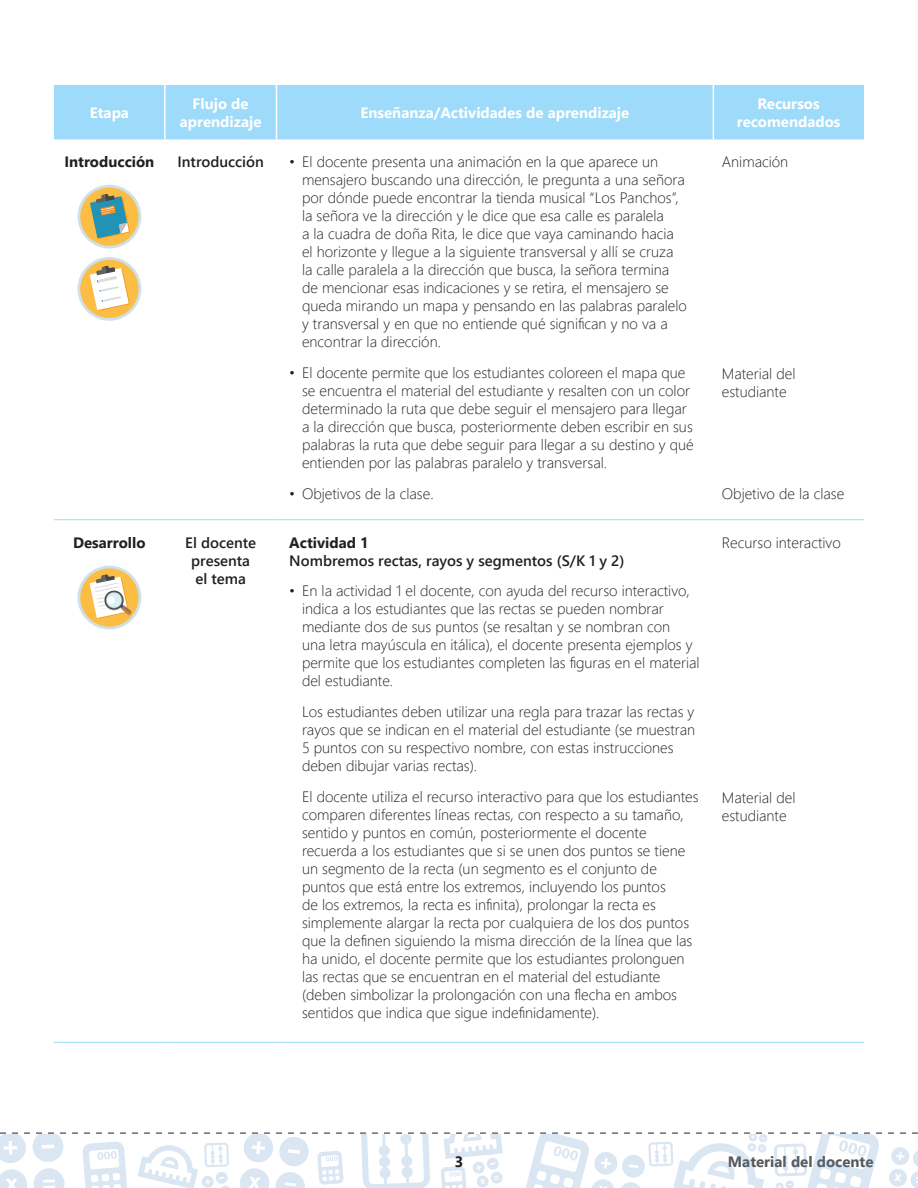
<style>
.page{position:relative;width:918px;height:1188px;background:#fff}
.page>*{position:absolute;margin:0;border:0;box-sizing:border-box;transform-origin:0 0}
.t1{font:300 15px/18px "Segoe UI";color:#231f20}
.t2{font:700 15px/18px "Segoe UI";color:#fff;text-align:center}
.t3{font:600 15px/18px "Segoe UI";color:#231f20;text-align:center}
.t4{font:700 15px "Segoe UI";color:#231f20}
.t5{font:700 15px "Segoe UI";color:#57585a}
</style>
<div class="page">
<svg style="left:0;top:1132px;width:918px;height:56px"></svg>
<div style="left:54px;top:85px;width:810px;height:54px;background:#9edbfa"></div>
<hr style="left:164px;top:85px;width:2px;height:54px;background:#fff">
<hr style="left:276px;top:85px;width:1px;height:54px;background:#fff">
<hr style="left:713px;top:85px;width:1px;height:54px;background:#fff">
<hr style="left:54px;top:519px;width:111px;height:1px;background:#9edbfa">
<hr style="left:165px;top:519px;width:112px;height:1px;background:#9edbfa">
<hr style="left:54px;top:1042px;width:111px;height:1px;background:#9edbfa">
<hr style="left:165px;top:1042px;width:112px;height:1px;background:#9edbfa">
<hr style="left:277px;top:519px;width:436px;height:1px;background:#9edbfa">
<hr style="left:713px;top:519px;width:151px;height:1px;background:#9edbfa">
<hr style="left:277px;top:1042px;width:436px;height:1px;background:#9edbfa">
<hr style="left:713px;top:1042px;width:151px;height:1px;background:#9edbfa">
<div style="left:78px;top:185px;width:63px;height:64px;background:#cfe0ea;border-radius:50%"></div>
<div style="left:80px;top:187px;width:59px;height:59px;background:#fbbd43;border-radius:50%"></div>
<svg style="left:90px;top:194px;width:40px;height:45px"></svg>
<svg style="left:78px;top:257px;width:63px;height:64px"></svg>
<div style="left:80px;top:260px;width:59px;height:58px;background:#fbbd43;border-radius:50%"></div>
<svg style="left:90px;top:266px;width:40px;height:45px"></svg>
<div style="left:78px;top:566px;width:63px;height:63px;background:#cfe0ea;border-radius:50%"></div>
<div style="left:80px;top:568px;width:59px;height:59px;background:#fbbd43;border-radius:50%"></div>
<svg style="left:90px;top:574px;width:42px;height:45px"></svg>
<p class="t2" style="left:90px;top:103px;width:41px">Etapa</p>
<p class="t2" style="left:180px;top:94px;width:83px">Flujo de aprendizaje</p>
<p class="t2" style="left:361px;top:103px;width:270px">Enseñanza/Actividades de aprendizaje</p>
<p class="t2" style="left:737px;top:94px;width:105px">Recursos recomendados</p>
<p class="t4" style="left:64px;top:150px;width:92px">Introducción</p>
<p class="t3" style="left:177px;top:153px;width:88px">Introducción</p>
<p class="t1" style="left:302px;top:152px;width:386px;text-indent:-13px">• El docente presenta una animación en la que aparece un mensajero buscando una dirección, le pregunta a una señora por dónde puede encontrar la tienda musical “Los Panchos”, la señora ve la dirección y le dice que esa calle es paralela<br>a la cuadra de doña Rita, le dice que vaya caminando hacia el horizonte y llegue a la siguiente transversal y allí se cruza la calle paralela a la dirección que busca, la señora termina de mencionar esas indicaciones y se retira, el mensajero se queda mirando un mapa y pensando en las palabras paralelo y transversal y en que no entiende qué significan y no va a encontrar la dirección.</p>
<p class="t1" style="left:302px;top:363px;width:393px;text-indent:-13px">• El docente permite que los estudiantes coloreen el mapa que se encuentra el material del estudiante y resalten con un color determinado la ruta que debe seguir el mensajero para llegar a la dirección que busca, posteriormente deben escribir en sus palabras la ruta que debe seguir para llegar a su destino y qué entienden por las palabras paralelo y transversal.</p>
<p class="t1" style="left:289px;top:484px;width:146px">• Objetivos de la clase.</p>
<p class="t1" style="left:722px;top:152px;width:68px">Animación</p>
<p class="t1" style="left:722px;top:364px;width:75px">Material del estudiante</p>
<p class="t1" style="left:722px;top:484px;width:124px">Objetivo de la clase</p>
<p class="t4" style="left:73px;top:530px;width:74px">Desarrollo</p>
<p class="t3" style="left:185px;top:533px;width:72px">El docente presenta el tema</p>
<p class="t4" style="left:289px;top:530px;width:81px">Actividad 1</p>
<p class="t3" style="left:289px;top:551px;width:337px">Nombremos rectas, rayos y segmentos (S/K 1 y 2)</p>
<p class="t1" style="left:302px;top:581px;width:399px;text-indent:-13px">• En la actividad 1 el docente, con ayuda del recurso interactivo, indica a los estudiantes que las rectas se pueden nombrar mediante dos de sus puntos (se resaltan y se nombran con<br>una letra mayúscula en itálica), el docente presenta ejemplos y permite que los estudiantes completen las figuras en el material del estudiante.</p>
<p class="t1" style="left:302px;top:702px;width:395px">Los estudiantes deben utilizar una regla para trazar las rectas y rayos que se indican en el material del estudiante (se muestran 5 puntos con su respectivo nombre, con estas instrucciones deben dibujar varias rectas).</p>
<p class="t1" style="left:302px;top:787px;width:398px">El docente utiliza el recurso interactivo para que los estudiantes comparen diferentes líneas rectas, con respecto a su tamaño, sentido y puntos en común, posteriormente el docente recuerda a los estudiantes que si se unen dos puntos se tiene un segmento de la recta (un segmento es el conjunto de puntos que está entre los extremos, incluyendo los puntos<br>de los extremos, la recta es infinita), prolongar la recta es simplemente alargar la recta por cualquiera de los dos puntos que la definen siguiendo la misma dirección de la línea que las ha unido, el docente permite que los estudiantes prolonguen las rectas que se encuentran en el material del estudiante (deben simbolizar la prolongación con una flecha en ambos sentidos que indica que sigue indefinidamente).</p>
<p class="t1" style="left:722px;top:533px;width:120px">Recurso interactivo</p>
<p class="t1" style="left:722px;top:788px;width:75px">Material del estudiante</p>
<p class="t4" style="left:455px;top:1150px;width:10px">3</p>
<p class="t5" style="left:728px;top:1149px;width:147px">Material del docente</p>
</div>
